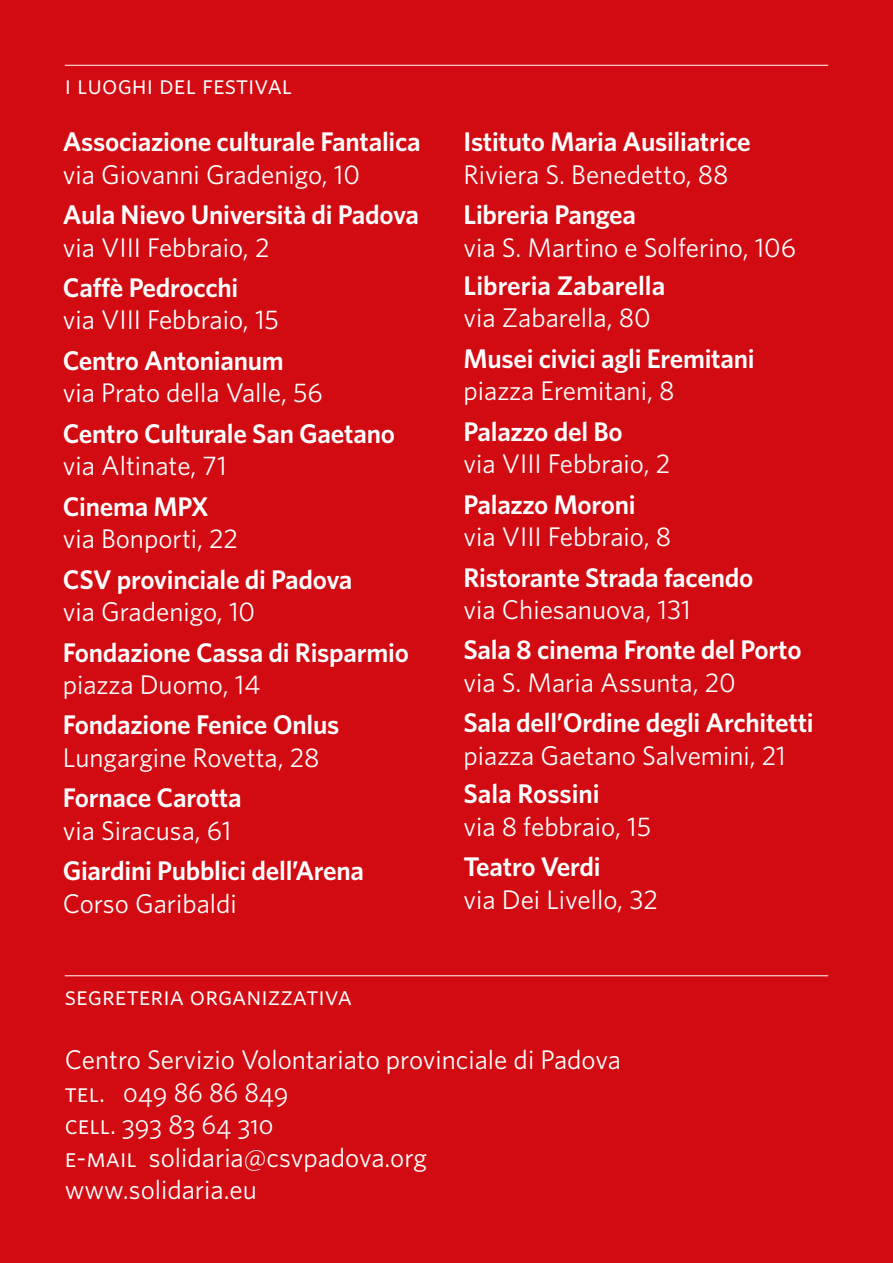
<style>
.page{position:relative;width:893px;height:1263px;background:#d20a11}
.page>*{position:absolute;margin:0;border:0;box-sizing:border-box;transform-origin:0 0}
.t1{font:27px/32.4px "Whitney HTF";color:#fff}
.t2{font:600 27px "Whitney HTF";letter-spacing:-.01em;color:#fff}
.t3{font:27px/32.4px "Whitney HTF Book SC";color:#fff}
.s1{font-family:"Whitney HTF Book SC"}
</style>
<div class="page">
<hr style="left:65px;top:65px;width:763px;height:1px;background:#fff">
<hr style="left:65px;top:975px;width:763px;height:1px;background:#fff">
<p class="t3" style="left:65px;top:68px;width:229px">i luoghi del festival</p>
<p class="t2" style="left:63px;top:125px;width:360px">Associazione culturale Fantalica</p>
<p class="t1" style="left:63px;top:157px;width:299px">via Giovanni Gradenigo, 10</p>
<p class="t2" style="left:63px;top:198px;width:358px">Aula Nievo Università di Padova</p>
<p class="t1" style="left:63px;top:230px;width:208px">via VIII Febbraio, 2</p>
<p class="t2" style="left:63px;top:271px;width:177px">Caffè Pedrocchi</p>
<p class="t1" style="left:63px;top:303px;width:218px">via VIII Febbraio, 15</p>
<p class="t2" style="left:63px;top:344px;width:223px">Centro Antonianum</p>
<p class="t1" style="left:63px;top:376px;width:262px">via Prato della Valle, 56</p>
<p class="t2" style="left:63px;top:417px;width:334px">Centro Culturale San Gaetano</p>
<p class="t1" style="left:63px;top:449px;width:166px">via Altinate, 71</p>
<p class="t2" style="left:63px;top:490px;width:147px">Cinema MPX</p>
<p class="t1" style="left:63px;top:522px;width:177px">via Bonporti, 22</p>
<p class="t2" style="left:63px;top:563px;width:291px">CSV provinciale di Padova</p>
<p class="t1" style="left:63px;top:595px;width:194px">via Gradenigo, 10</p>
<p class="t2" style="left:63px;top:636px;width:348px">Fondazione Cassa di Risparmio</p>
<p class="t1" style="left:63px;top:668px;width:199px">piazza Duomo, 14</p>
<p class="t2" style="left:63px;top:709px;width:278px">Fondazione Fenice Onlus</p>
<p class="t1" style="left:63px;top:741px;width:258px">Lungargine Rovetta, 28</p>
<p class="t2" style="left:63px;top:782px;width:180px">Fornace Carotta</p>
<p class="t1" style="left:63px;top:814px;width:170px">via Siracusa, 61</p>
<p class="t2" style="left:63px;top:854px;width:303px">Giardini Pubblici dell’Arena</p>
<p class="t1" style="left:63px;top:886px;width:176px">Corso Garibaldi</p>
<p class="t3" style="left:65px;top:978px;width:289px">segreteria organizzativa</p>
<p class="t2" style="left:463px;top:125px;width:289px">Istituto Maria Ausiliatrice</p>
<p class="t1" style="left:463px;top:157px;width:267px">Riviera S. Benedetto, 88</p>
<p class="t2" style="left:463px;top:198px;width:174px">Libreria Pangea</p>
<p class="t1" style="left:463px;top:230px;width:334px">via S. Martino e Solferino, 106</p>
<p class="t2" style="left:463px;top:269px;width:203px">Libreria Zabarella</p>
<p class="t1" style="left:463px;top:301px;width:189px">via Zabarella, 80</p>
<p class="t2" style="left:463px;top:342px;width:293px">Musei civici agli Eremitani</p>
<p class="t1" style="left:463px;top:374px;width:212px">piazza Eremitani, 8</p>
<p class="t2" style="left:463px;top:415px;width:161px">Palazzo del Bo</p>
<p class="t1" style="left:463px;top:447px;width:208px">via VIII Febbraio, 2</p>
<p class="t2" style="left:463px;top:488px;width:174px">Palazzo Moroni</p>
<p class="t1" style="left:463px;top:520px;width:209px">via VIII Febbraio, 8</p>
<p class="t2" style="left:463px;top:561px;width:291px">Ristorante Strada facendo</p>
<p class="t1" style="left:463px;top:593px;width:229px">via Chiesanuova, 131</p>
<p class="t2" style="left:463px;top:634px;width:340px">Sala 8 cinema Fronte del Porto</p>
<p class="t1" style="left:463px;top:666px;width:274px">via S. Maria Assunta, 20</p>
<p class="t2" style="left:463px;top:707px;width:352px">Sala dell’Ordine degli Architetti</p>
<p class="t1" style="left:463px;top:739px;width:324px">piazza Gaetano Salvemini, 21</p>
<p class="t2" style="left:463px;top:777px;width:138px">Sala Rossini</p>
<p class="t1" style="left:463px;top:809px;width:189px">via 8 febbraio, 15</p>
<p class="t2" style="left:463px;top:850px;width:139px">Teatro Verdi</p>
<p class="t1" style="left:463px;top:882px;width:196px">via Dei Livello, 32</p>
<p class="t1" style="left:65px;top:1043px;width:558px">Centro Servizio Volontariato provinciale di Padova</p>
<p class="t3" style="left:65px;top:1075px;width:225px">tel. 049 86 86 849 cell. 393 83 64 310</p>
<p class="t1" style="left:65px;top:1140px;width:364px"><span class="s1">e-mail</span> solidaria@csvpadova.org www.solidaria.eu</p>
</div>
